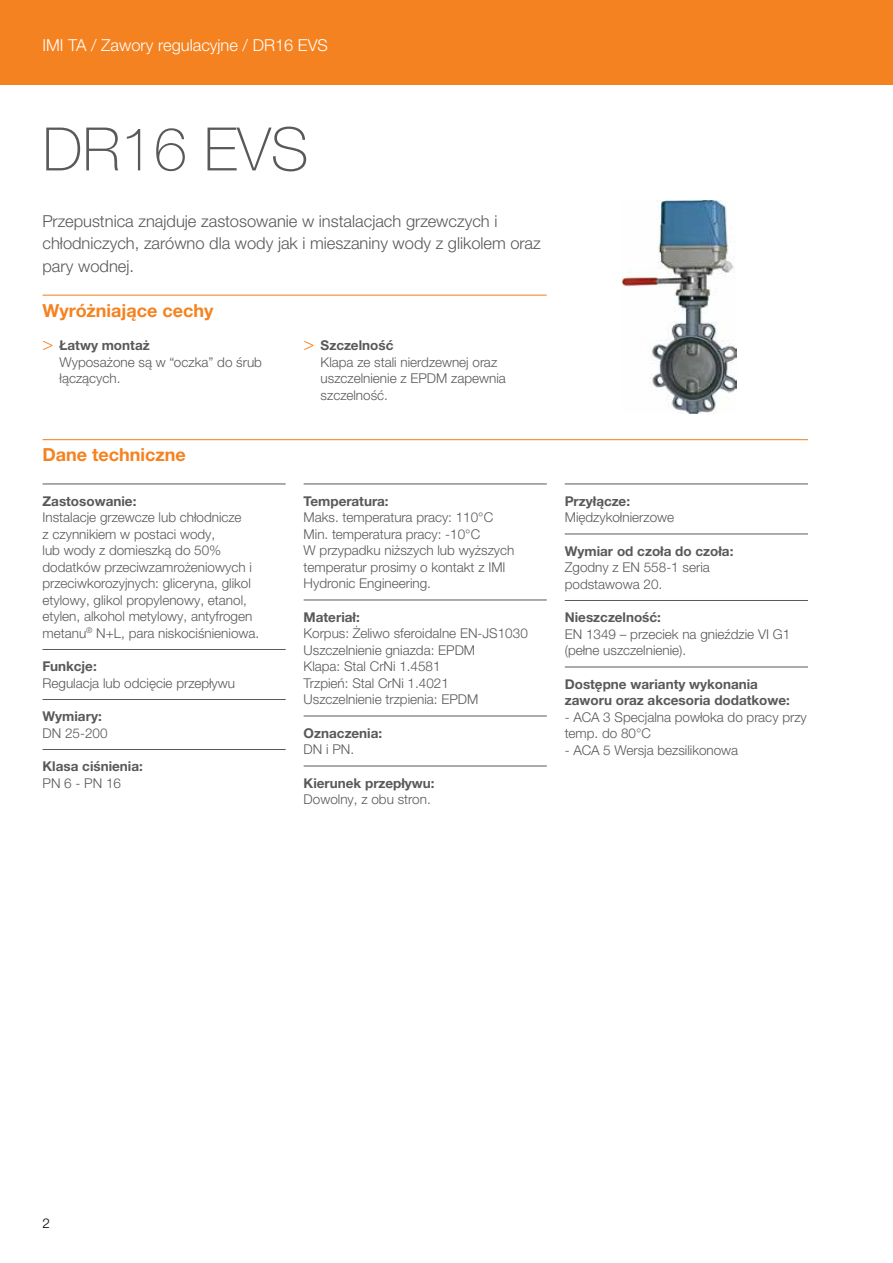
<style>
.page{position:relative;width:893px;height:1263px;background:#fff}
.page>*{position:absolute;margin:0;border:0;box-sizing:border-box;transform-origin:0 0}
.t1{font:100 60px "Helvetica Neue LTW1 G";color:#58595b}
.t2{font:700 18px "Helvetica Neue LTW1 G";color:#f58220}
.t3{font:300 16.5px/22.5px "Helvetica Neue LTW1 G";color:#58595b}
.t4{font:300 16.5px "Helvetica Neue LTW1 G";color:#fff}
.t5{font:300 13.5px/16.5px "Helvetica Neue LTW1 G";color:#58595b}
.t6{font:700 13.5px/16.5px "Helvetica Neue LTW1 G";color:#58595b}
.t7{font:300 13.5px "Helvetica Neue LTW1 G";color:#000}
.s1{font-family:"Helvetica Neue LT Std";font-size:18px;color:#f58220}
.s2{font-weight:700}
</style>
<div class="page">
<div style="left:0;top:0;width:893px;height:85px;background:#f58220"></div>
<hr style="left:43px;top:295px;width:504px;height:1px;background:#f58220">
<hr style="left:43px;top:439px;width:765px;height:1px;background:#f58220">
<hr style="left:43px;top:484px;width:243px;height:1px;background:#58595b">
<hr style="left:43px;top:649px;width:243px;height:1px;background:#58595b">
<hr style="left:43px;top:699px;width:243px;height:1px;background:#58595b">
<hr style="left:43px;top:749px;width:243px;height:1px;background:#58595b">
<hr style="left:304px;top:484px;width:243px;height:1px;background:#58595b">
<hr style="left:304px;top:600px;width:243px;height:1px;background:#58595b">
<hr style="left:304px;top:716px;width:243px;height:1px;background:#58595b">
<hr style="left:304px;top:766px;width:243px;height:1px;background:#58595b">
<hr style="left:565px;top:484px;width:243px;height:1px;background:#58595b">
<hr style="left:565px;top:534px;width:243px;height:1px;background:#58595b">
<hr style="left:565px;top:600px;width:243px;height:1px;background:#58595b">
<hr style="left:565px;top:667px;width:243px;height:1px;background:#58595b">
<img style="left:623px;top:201px;width:114px;height:213px">
<p class="t4" style="left:43px;top:35px;width:287px">IMI TA / Zawory regulacyjne / DR16 EVS</p>
<h1 class="t1" style="left:43px;top:113px;width:267px">DR16 EVS</h1>
<p class="t3" style="left:43px;top:210px;width:500px">Przepustnica znajduje zastosowanie w instalacjach grzewczych i chłodniczych, zarówno dla wody jak i mieszaniny wody z glikolem oraz pary wodnej.</p>
<h2 class="t2" style="left:43px;top:299px;width:172px">Wyróżniające cechy</h2>
<p class="t5" style="left:60px;top:337px;width:204px;text-indent:-17px"><span class="s1">&gt;</span> <span class="s2">Łatwy montaż<br></span>Wyposażone są w “oczka” do śrub łączących.</p>
<p class="t5" style="left:321px;top:337px;width:187px;text-indent:-17px"><span class="s1">&gt;</span> <span class="s2">Szczelność<br></span>Klapa ze stali nierdzewnej oraz uszczelnienie z EPDM zapewnia szczelność.</p>
<h2 class="t2" style="left:43px;top:444px;width:145px">Dane techniczne</h2>
<p class="t6" style="left:43px;top:492px;width:95px">Zastosowanie:</p>
<p class="t5" style="left:43px;top:509px;width:218px">Instalacje grzewcze lub chłodnicze<br>z czynnikiem w postaci wody,<br>lub wody z domieszką do 50% dodatków przeciwzamrożeniowych i przeciwkorozyjnych: gliceryna, glikol etylowy, glikol propylenowy, etanol, etylen, alkohol metylowy, antyfrogen metanu<sup>®</sup> N+L, para niskociśnieniowa.</p>
<p class="t6" style="left:43px;top:658px;width:56px">Funkcje:</p>
<p class="t5" style="left:43px;top:674px;width:194px">Regulacja lub odcięcie przepływu</p>
<p class="t6" style="left:43px;top:708px;width:61px">Wymiary:</p>
<p class="t5" style="left:43px;top:724px;width:67px">DN 25-200</p>
<p class="t6" style="left:43px;top:758px;width:102px">Klasa ciśnienia:</p>
<p class="t5" style="left:43px;top:774px;width:80px">PN 6 - PN 16</p>
<p class="t6" style="left:304px;top:492px;width:86px">Temperatura:</p>
<p class="t5" style="left:304px;top:509px;width:212px">Maks. temperatura pracy: 110°C<br>Min. temperatura pracy: -10°C<br>W przypadku niższych lub wyższych temperatur prosimy o kontakt z IMI<br>Hydronic Engineering.</p>
<p class="t6" style="left:304px;top:608px;width:58px">Materiał:</p>
<p class="t5" style="left:304px;top:625px;width:226px">Korpus: Żeliwo sferoidalne EN-JS1030<br>Uszczelnienie gniazda: EPDM<br>Klapa: Stal CrNi 1.4581<br>Trzpień: Stal CrNi 1.4021<br>Uszczelnienie trzpienia: EPDM</p>
<p class="t6" style="left:304px;top:724px;width:80px">Oznaczenia:</p>
<p class="t5" style="left:304px;top:741px;width:52px">DN i PN.</p>
<p class="t6" style="left:304px;top:774px;width:133px">Kierunek przepływu:</p>
<p class="t5" style="left:304px;top:791px;width:129px">Dowolny, z obu stron.</p>
<p class="t6" style="left:565px;top:492px;width:67px">Przyłącze:</p>
<p class="t5" style="left:565px;top:509px;width:111px">Międzykołnierzowe</p>
<p class="t6" style="left:565px;top:542px;width:170px">Wymiar od czoła do czoła:</p>
<p class="t5" style="left:565px;top:559px;width:147px">Zgodny z EN 558-1 seria podstawowa 20.</p>
<p class="t6" style="left:565px;top:609px;width:98px">Nieszczelność:</p>
<p class="t5" style="left:565px;top:625px;width:227px">EN 1349 – przeciek na gnieździe VI G1 (pełne uszczelnienie).</p>
<p class="t6" style="left:565px;top:675px;width:227px">Dostępne warianty wykonania zaworu oraz akcesoria dodatkowe:</p>
<p class="t5" style="left:565px;top:708px;width:244px">- ACA 3 Specjalna powłoka do pracy przy temp. do 80°C</p>
<p class="t5" style="left:565px;top:741px;width:175px">- ACA 5 Wersja bezsilikonowa</p>
<p class="t7" style="left:43px;top:1215px;width:9px">2</p>
</div>
